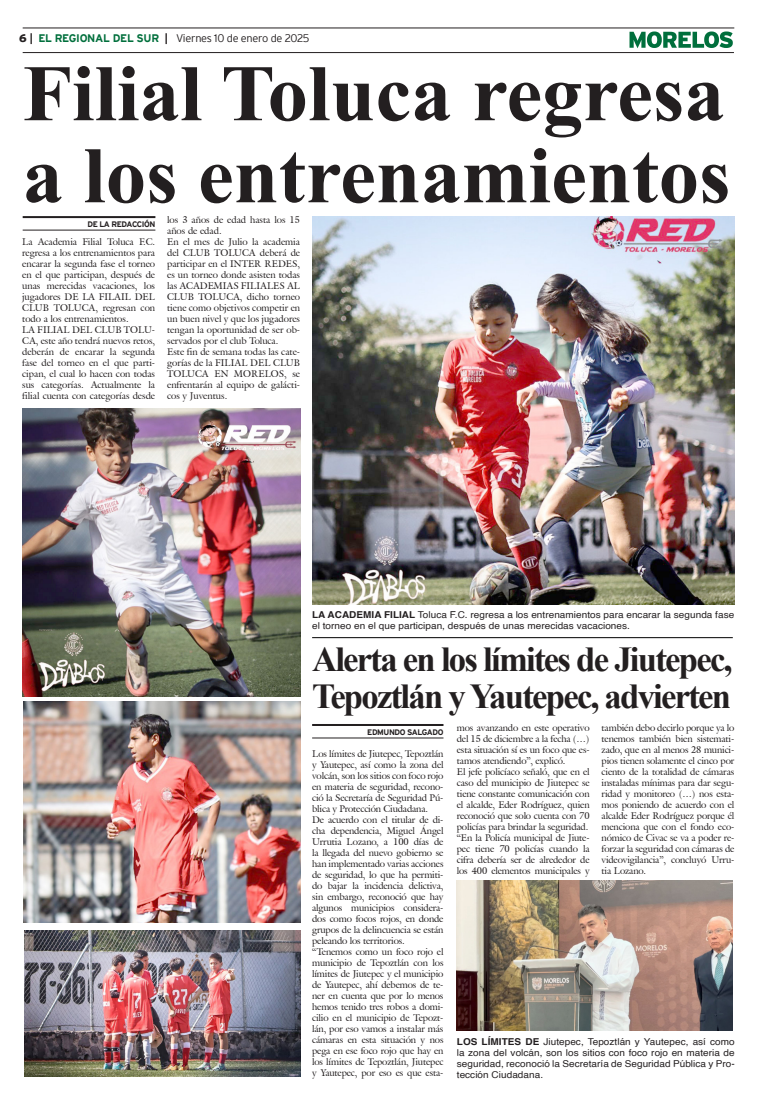
<style>
.page{position:relative;width:757px;height:1106px;background:#fff}
.page>*{position:absolute;margin:0;border:0;box-sizing:border-box;transform-origin:0 0}
.Cabeza_01{font:700 80px "Times New Roman";color:#231f20}
.Cabeza_03{font:700 35px "Times New Roman";letter-spacing:-.05em;color:#231f20}
.t1{font:300 11px "Interstate";letter-spacing:-.025em;color:#231f20}
.t2{font:9.5px/11px "Galliard IT Cby BT";letter-spacing:-.01em;color:#231f20;text-align:justify}
.Pie_de_foto{font:9.5px/11px "Helvetica";letter-spacing:.005em;color:#231f20;scale:1.05 1}
.t3{font:700 8px "Interstate";letter-spacing:-.05em;color:#231f20}
.s1{font-weight:900}
.s2{font-weight:700}
.s3{font-weight:700;color:#006f3c}
</style>
<div class="page">
<hr style="left:23px;top:28px;width:711px;height:1px;background:#231f20">
<hr style="left:23px;top:52px;width:711px;height:1px;background:#231f20">
<svg style="left:629px;top:31px;width:104px;height:17px"></svg>
<hr style="left:23px;top:216px;width:132px;height:2px;background:#231f20">
<hr style="left:23px;top:230px;width:132px;height:1px;background:#231f20">
<img style="left:24px;top:701px;width:276px;height:221px">
<img style="left:312px;top:216px;width:422px;height:388px">
<img style="left:24px;top:930px;width:276px;height:146px">
<hr style="left:312px;top:724px;width:131px;height:2px;background:#231f20">
<hr style="left:312px;top:737px;width:131px;height:1px;background:#231f20">
<img style="left:23px;top:409px;width:277px;height:287px">
<hr style="left:312px;top:637px;width:421px;height:1px;background:#000">
<img style="left:457px;top:880px;width:276px;height:150px">
<p class="t1" style="left:19px;top:32px;width:292px"><span class="s1">6</span> <span class="s2">|</span> <span class="s3">EL REGIONAL DEL SUR</span> <span class="s2">|</span> Viernes 10 de enero de 2025</p>
<p class="Cabeza_01" style="left:23px;top:36px;width:703px">Filial Toluca regresa</p>
<p class="Cabeza_01" style="left:23px;top:118px;width:709px">a los entrenamientos</p>
<p class="t3" style="left:87px;top:219px;width:69px">DE LA REDACCIÓN</p>
<p class="t2" style="left:167px;top:214px;width:134px">los 3 años de edad hasta los 15 años de edad.</p>
<p class="t2" style="left:167px;top:236px;width:134px">En el mes de Julio la academia del CLUB TOLUCA deberá de participar en el INTER REDES, es un torneo donde asisten todas las ACADEMIAS FILIALES AL CLUB TOLUCA, dicho torneo tiene como objetivos competir en un buen nivel y que los jugadores tengan la oportunidad de ser ob&shy;servados por el club Toluca.</p>
<p class="t2" style="left:167px;top:346px;width:134px">Este fin de semana todas las cate&shy;gorías de la FILIAL DEL CLUB TOLUCA EN MORELOS, se enfrentarán al equipo de galácti&shy;cos y Juventus.</p>
<p class="t2" style="left:22px;top:236px;width:134px">La Academia Filial Toluca F.C. regresa a los entrenamientos para encarar la segunda fase el torneo en el que participan, después de unas merecidas vacaciones, los jugadores DE LA FILAIL DEL CLUB TOLUCA, regresan con todo a los entrenamientos.</p>
<p class="t2" style="left:22px;top:324px;width:134px">LA FILIAL DEL CLUB TOLU-CA, este año tendrá nuevos retos, deberán de encarar la segunda fase del torneo en el que parti&shy;cipan, el cual lo hacen con todas sus categorías. Actualmente la filial cuenta con categorías desde</p>
<p class="Pie_de_foto" style="left:312px;top:610px;width:403px"><span class="s2">LA ACADEMIA FILIAL</span> Toluca F.C. regresa a los entrenamientos para encarar la segunda fase el torneo en el que participan, después de unas merecidas vacaciones.</p>
<p class="Cabeza_03" style="left:312px;top:634px;width:422px">Alerta en los límites de Jiutepec,</p>
<p class="Cabeza_03" style="left:312px;top:671px;width:421px">Tepoztlán y Yautepec, advierten</p>
<p class="t3" style="left:367px;top:727px;width:78px">EDMUNDO SALGADO</p>
<p class="t2" style="left:457px;top:722px;width:134px">mos avanzando en este operativo del 15 de diciembre a la fecha (…) esta situación sí es un foco que es&shy;tamos atendiendo”, explicó.</p>
<p class="t2" style="left:457px;top:766px;width:134px">El jefe policíaco señaló, que en el caso del municipio de Jiutepec se tiene constante comunicación con el alcalde, Eder Rodríguez, quien reconoció que solo cuenta con 70 policías para brindar la seguridad.</p>
<p class="t2" style="left:457px;top:832px;width:134px">“En la Policía municipal de Jiute&shy;pec tiene 70 policías cuando la cifra debería ser de alrededor de los 400 elementos municipales y</p>
<p class="t2" style="left:601px;top:722px;width:134px">también debo decirlo porque ya lo tenemos también bien sistemati&shy;zado, que en al menos 28 munici&shy;pios tienen solamente el cinco por ciento de la totalidad de cámaras instaladas mínimas para dar segu&shy;ridad y monitoreo (…) nos esta&shy;mos poniendo de acuerdo con el alcalde Eder Rodríguez porque él menciona que con el fondo eco&shy;nómico de Civac se va a poder re&shy;forzar la seguridad con cámaras de videovigilancia”, concluyó Urru&shy;tia Lozano.</p>
<p class="t2" style="left:312px;top:747px;width:133px">Los límites de Jiutepec, Tepoztlán y Yautepec, así como la zona del volcán, son los sitios con foco rojo en materia de seguridad, recono&shy;ció la Secretaría de Seguridad Pú&shy;blica y Protección Ciudadana.</p>
<p class="t2" style="left:312px;top:813px;width:133px">De acuerdo con el titular de di&shy;cha dependencia, Miguel Ángel Urrutia Lozano, a 100 días de la llegada del nuevo gobierno se han implementado varias acciones de seguridad, lo que ha permiti&shy;do bajar la incidencia delictiva, sin embargo, reconoció que hay algunos municipios considera&shy;dos como focos rojos, en donde grupos de la delincuencia se están peleando los territorios.</p>
<p class="t2" style="left:312px;top:945px;width:133px">“Tenemos como un foco rojo el municipio de Tepoztlán con los límites de Jiutepec y el municipio de Yautepec, ahí debemos de te&shy;ner en cuenta que por lo menos hemos tenido tres robos a domi&shy;cilio en el municipio de Tepozt&shy;lán, por eso vamos a instalar más cámaras en esta situación y nos pega en ese foco rojo que hay en los límites de Tepoztlán, Jiutepec y Yautepec, por eso es que esta-</p>
<p class="Pie_de_foto" style="left:457px;top:1036px;width:266px;text-align:justify"><span class="s2">LOS LÍMITES DE</span> Jiutepec, Tepoztlán y Yautepec, así como la zona del volcán, son los sitios con foco rojo en materia de seguridad, reconoció la Secretaría de Seguridad Pública y Pro&shy;tección Ciudadana.</p>
</div>
